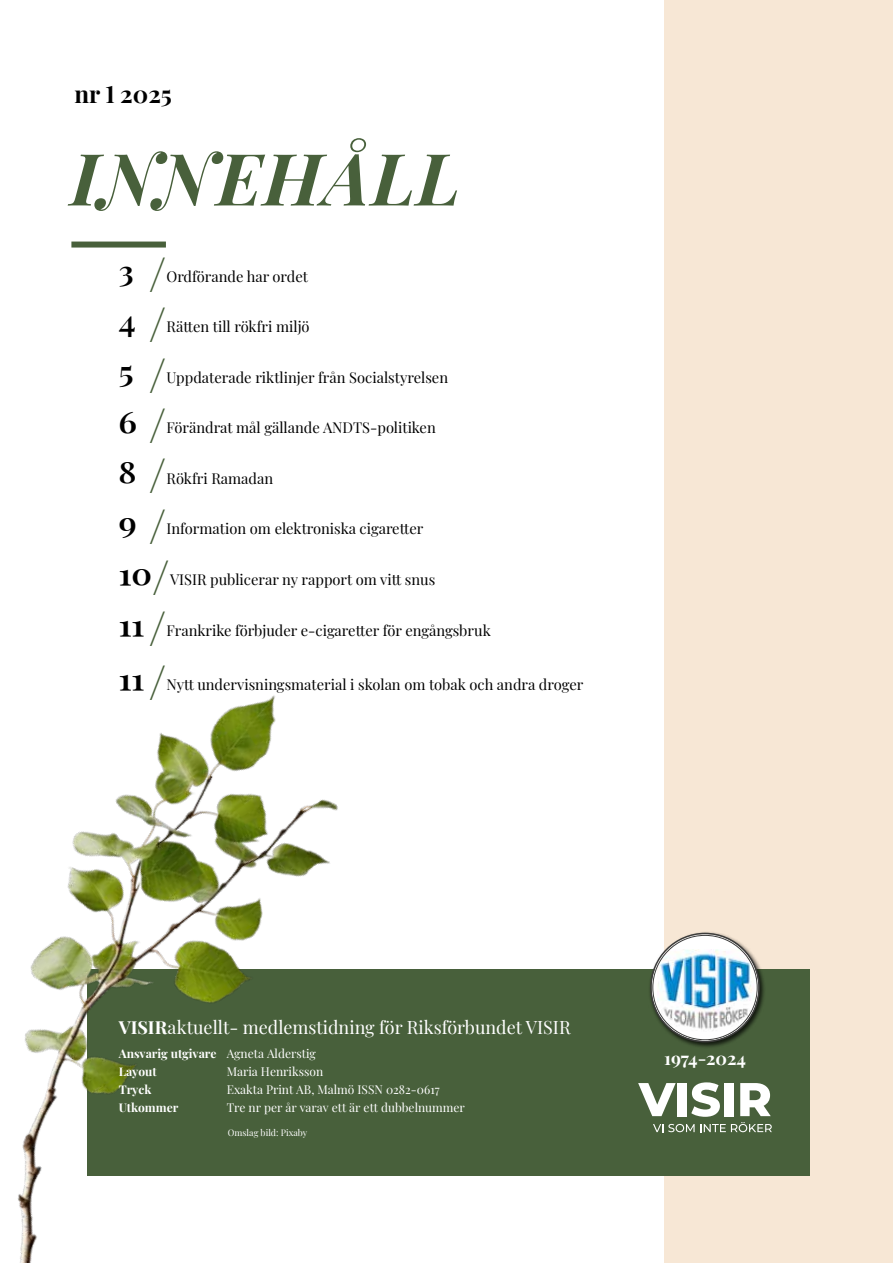
<style>
.page{position:relative;width:893px;height:1263px;background:#fff}
.page>*{position:absolute;margin:0;border:0;box-sizing:border-box;transform-origin:0 0}
.t1{font:italic 700 72px "Playfair Display";letter-spacing:.02em;color:#48603b}
.t2{font:700 45.6px "Playfair Display";color:#000}
.t3{font:700 24px "Playfair Display";color:#000}
.t4{font:18px "Playfair Display";color:#fff}
.t5{font:700 18px "Playfair Display";color:#fff}
.t6{font:14.7px "Playfair Display";color:#000}
.t7{font:12px "Playfair Display";color:#fff}
.t8{font:700 12px/18px "Playfair Display";color:#fff}
.t9{font:9px "Playfair Display";color:#fff}
.s1{font-size:49.05px;color:#48603b}
.s2{font-weight:700}
.s3{font-weight:400}
</style>
<div class="page">
<div style="left:71px;top:242px;width:95px;height:6px;background:#48603b"></div>
<div style="left:665px;top:0;width:228px;height:1263px;background:#f7e7d5"></div>
<div style="left:87px;top:969px;width:723px;height:206px;background:#48603b"></div>
<svg style="left:638px;top:1082px;width:134px;height:50px"></svg>
<div style="left:648px;top:931px;width:118px;height:117px;background:#000;opacity:.75"></div>
<svg style="left:652px;top:934px;width:106px;height:107px"></svg>
<img style="left:657px;top:949px;width:97px;height:83px">
<img style="left:17px;top:695px;width:555px;height:568px">
<h3 class="t3" style="left:75px;top:75px;width:99px">nr 1 2025</h3>
<h1 class="t1" style="left:71px;top:121px;width:391px">INNEHÅLL</h1>
<h2 class="t2" style="left:119px;top:223px;width:49px">3 <span class="s1">/</span></h2>
<p class="t6" style="left:166px;top:265px;width:143px">Ordförande har ordet</p>
<h2 class="t2" style="left:119px;top:273px;width:49px">4 <span class="s1">/</span></h2>
<p class="t6" style="left:166px;top:315px;width:145px">Rätten till rökfri miljö</p>
<h2 class="t2" style="left:119px;top:324px;width:49px">5 <span class="s1">/</span></h2>
<p class="t6" style="left:166px;top:366px;width:283px">Uppdaterade riktlinjer från Socialstyrelsen</p>
<h2 class="t2" style="left:119px;top:374px;width:49px">6 <span class="s1">/</span></h2>
<p class="t6" style="left:166px;top:416px;width:271px">Förändrat mål gällande ANDTS-politiken</p>
<h2 class="t2" style="left:119px;top:424px;width:49px">8 <span class="s1">/</span></h2>
<p class="t6" style="left:166px;top:467px;width:108px">Rökfri Ramadan</p>
<h2 class="t2" style="left:119px;top:475px;width:49px">9 <span class="s1">/</span></h2>
<p class="t6" style="left:166px;top:517px;width:259px">Information om elektroniska cigaretter</p>
<h2 class="t2" style="left:119px;top:526px;width:53px">10<span class="s1">/</span></h2>
<p class="t6" style="left:170px;top:568px;width:267px">VISIR publicerar ny rapport om vitt snus</p>
<h2 class="t2" style="left:119px;top:577px;width:49px">11 <span class="s1">/</span></h2>
<p class="t6" style="left:166px;top:619px;width:326px">Frankrike förbjuder e-cigaretter för engångsbruk</p>
<h2 class="t2" style="left:119px;top:631px;width:49px">11 <span class="s1">/</span></h2>
<p class="t6" style="left:166px;top:673px;width:418px">Nytt undervisningsmaterial i skolan om tobak och andra droger</p>
<p class="t4" style="left:119px;top:1013px;width:453px"><span class="s2">VISIR</span>aktuellt- medlemstidning för Riksförbundet VISIR</p>
<p class="t8" style="left:119px;top:1043px;width:199px">Ansvarig utgivare <span class="s3">Agneta Alderstig<br></span>Layout</p>
<p class="t7" style="left:227px;top:1062px;width:98px">Maria Henriksson</p>
<p class="t8" style="left:119px;top:1079px;width:34px">Tryck</p>
<p class="t7" style="left:227px;top:1080px;width:214px">Exakta Print AB, Malmö ISSN 0282-0617</p>
<p class="t8" style="left:119px;top:1097px;width:61px">Utkommer</p>
<p class="t7" style="left:227px;top:1098px;width:240px">Tre nr per år varav ett är ett dubbelnummer</p>
<p class="t9" style="left:228px;top:1125px;width:81px">Omslag bild: Pixaby</p>
<p class="t5" style="left:664px;top:1044px;width:84px">1974-2024</p>
</div>
